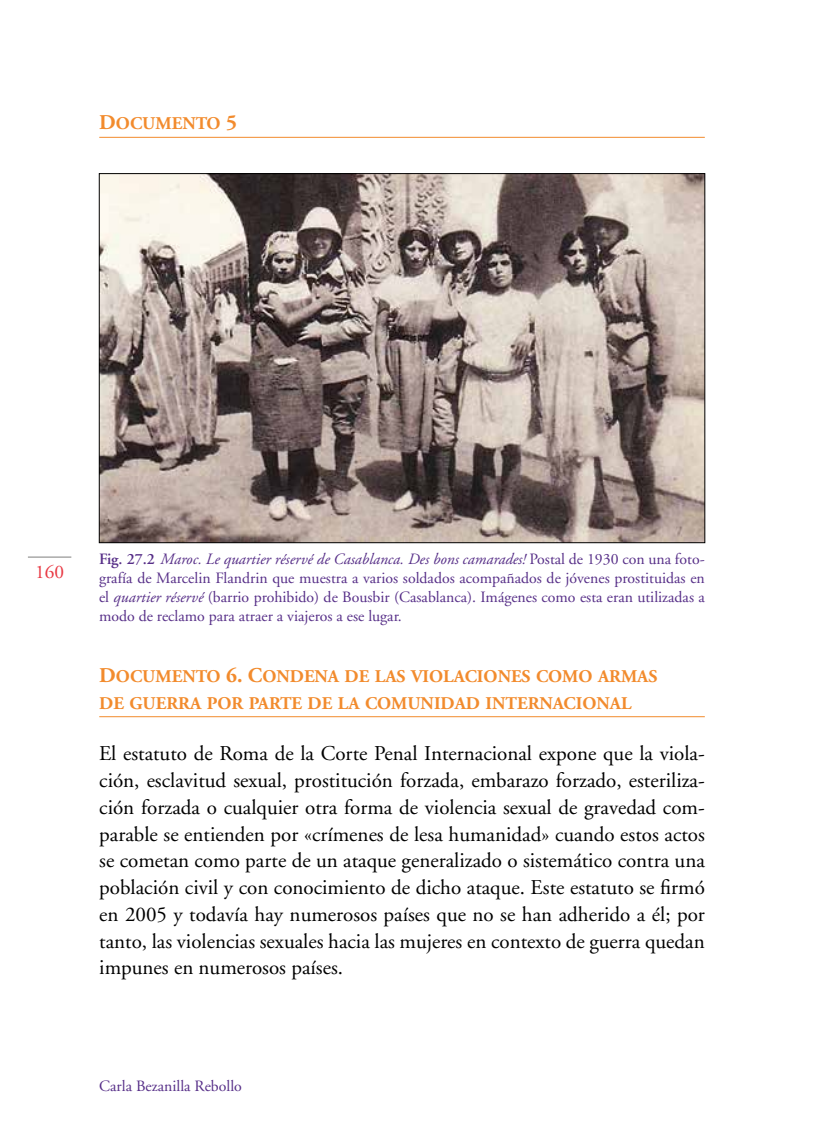
<style>
.page{position:relative;width:819px;height:1141px;background:#fff}
.page>*{position:absolute;margin:0;border:0;box-sizing:border-box;transform-origin:0 0}
.t1{font:21px/26.8px "Adobe Garamond";color:#000;text-align:justify}
.t2{font:19.25px "Adobe Garamond Regular SC850";color:#e83843}
.t3{font:17.85px/26.8px "Adobe Garamond Bold SC850";color:#f28b2d}
.t4{font:15.75px/18.9px "Adobe Garamond";color:#572f88;text-align:justify}
.s1{font-size:21px}
.s2{font-weight:600}
.s3{font-style:italic}
</style>
<div class="page">
<hr style="left:28px;top:556px;width:43px;height:2px;background:#9d9d9c">
<hr style="left:99px;top:137px;width:605px;height:1px;background:#f28b2d">
<hr style="left:99px;top:716px;width:605px;height:1px;background:#f28b2d">
<img style="left:101px;top:175px;width:602px;height:366px">
<p class="t3" style="left:99px;top:111px;width:139px"><span class="s1">D</span>OCUMENTO <span class="s1">5</span></p>
<p class="t2" style="left:35px;top:561px;width:30px">160</p>
<p class="t4" style="left:99px;top:550px;width:607px"><span class="s2">Fig. 27.2</span> <span class="s3">Maroc. Le quartier réservé de Casablanca. Des bons camarades!</span> Postal de 1930 con una foto&shy;grafía de Marcelin Flandrin que muestra a varios soldados acompañados de jóvenes prostituidas en el <span class="s3">quartier réservé</span> (barrio prohibido) de Bousbir (Casablanca). Imágenes como esta eran utilizadas a modo de reclamo para atraer a viajeros a ese lugar.</p>
<p class="t3" style="left:99px;top:663px;width:559px"><span class="s1">D</span>OCUMENTO <span class="s1">6. C</span>ONDENA DE LAS VIOLACIONES COMO ARMAS<br>DE GUERRA POR PARTE DE LA COMUNIDAD INTERNACIONAL</p>
<p class="t1" style="left:99px;top:741px;width:607px">El estatuto de Roma de la Corte Penal Internacional expone que la viola&shy;ción, esclavitud sexual, prostitución forzada, embarazo forzado, esteriliza&shy;ción forzada o cualquier otra forma de violencia sexual de gravedad com&shy;parable se entienden por «crímenes de lesa humanidad» cuando estos actos se cometan como parte de un ataque generalizado o sistemático contra una población civil y con conocimiento de dicho ataque. Este estatuto se firmó en 2005 y todavía hay numerosos países que no se han adherido a él; por tanto, las violencias sexuales hacia las mujeres en contexto de guerra quedan impunes en numerosos países.</p>
<p class="t4" style="left:99px;top:1077px;width:144px">Carla Bezanilla Rebollo</p>
</div>
